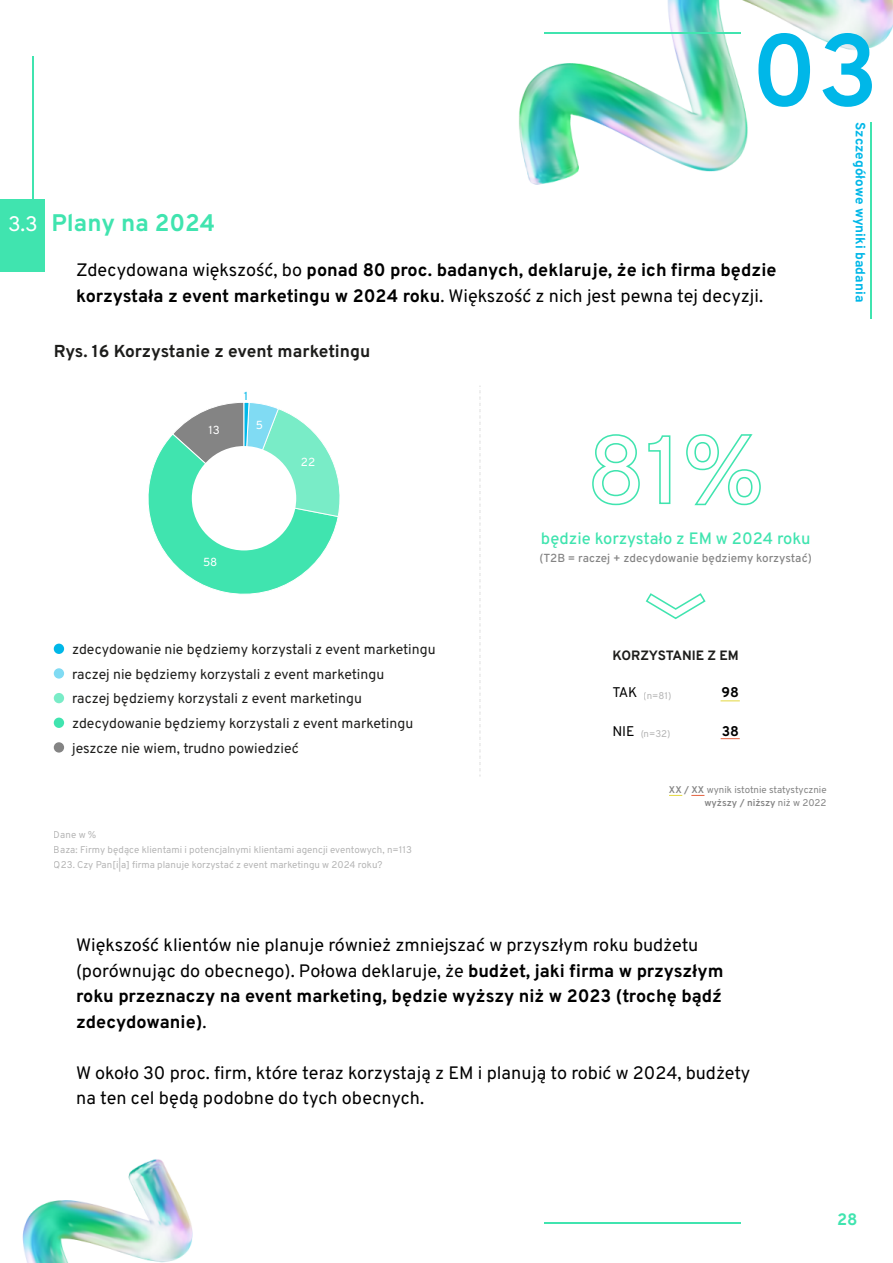
<style>
.page{position:relative;width:893px;height:1263px;background:#fff}
.page>*{position:absolute;margin:0;border:0;box-sizing:border-box;transform-origin:0 0}
.t1{font:600 102px "Overpass";color:#00b7e8}
.t2{font:700 24px "Overpass";color:#40e4af}
.t3{font:18px/25.5px "Overpass";color:#000}
.t4{font:700 18px/25.5px "Overpass";color:#000}
.t5{font:700 17.25px "Overpass";letter-spacing:-.005em;color:#1d1d1b}
.t6{font:500 16.5px "Overpass";letter-spacing:-.005em;color:#40e4af}
.t7{font:700 16.5px "Overpass";color:#40e4af}
.t8{font:13.95px/24.8px "Overpass";color:#1d1d1b}
.t9{font:13.95px "Overpass";letter-spacing:-.01em;color:#000}
.t10{font:700 13.95px "Overpass";color:#000}
.t11{font:700 13.5px "Overpass";color:#00b7e8}
.t12{font:700 13.5px "Overpass";letter-spacing:-.01em;color:#1d1d1b}
.t13{font:500 11.7px "Overpass";color:#848484}
.t14{font:11.7px "Overpass";color:#fff}
.t15{font:11.7px "Overpass";color:#00b7e8}
.t16{font:9.75px/15px "Overpass";color:#848484}
.s1{font-weight:400;font-size:21px;color:#fff}
.s2{font-weight:400}
.s3{font-weight:600}
.s4{font-weight:700}
</style>
<div class="page">
<img style="left:22px;top:0;width:871px;height:1263px">
<hr style="left:32px;top:56px;width:2px;height:197px;background:#40e4af">
<hr style="left:544px;top:32px;width:196px;height:2px;background:#40e4af">
<hr style="left:871px;top:122px;width:1px;height:197px;background:#40e4af">
<hr style="left:544px;top:1223px;width:196px;height:1px;background:#40e4af">
<div style="left:0;top:199px;width:44px;height:73px;background:#40e4af"></div>
<svg style="left:669px;top:795px;width:13px;height:1px"></svg>
<svg style="left:691px;top:795px;width:13px;height:1px"></svg>
<svg style="left:140px;top:402px;width:200px;height:200px"></svg>
<div style="left:192px;top:446px;width:104px;height:104px;background:#fff;border-radius:50%"></div>
<div style="left:54px;top:644px;width:10px;height:10px;background:#00b7e8;border-radius:50%"></div>
<div style="left:54px;top:668px;width:10px;height:11px;background:#80dbf3;border-radius:50%"></div>
<div style="left:54px;top:718px;width:10px;height:10px;background:#40e4af;border-radius:50%"></div>
<svg style="left:54px;top:693px;width:10px;height:10px"></svg>
<div style="left:54px;top:742px;width:10px;height:11px;background:#848484;border-radius:50%"></div>
<svg style="left:591px;top:433px;width:50px;height:73px"></svg>
<svg style="left:647px;top:435px;width:24px;height:70px"></svg>
<svg style="left:685px;top:433px;width:77px;height:74px"></svg>
<svg style="left:480px;top:385px;width:1px;height:392px"></svg>
<svg style="left:645px;top:592px;width:62px;height:28px"></svg>
<svg style="left:721px;top:700px;width:19px;height:1px"></svg>
<svg style="left:721px;top:738px;width:19px;height:1px"></svg>
<h1 class="t1" style="left:751px;top:-12px;width:129px">03</h1>
<p class="t11" style="left:871px;top:122px;width:181px;rotate:90deg">Szczegółowe wyniki badania</p>
<h2 class="t2" style="left:8px;top:204px;width:209px"><span class="s1">3.3</span> Plany na 2024</h2>
<p class="t4" style="left:76px;top:256px;width:702px"><span class="s2">Zdecydowana większość, bo</span> ponad 80 proc. badanych, deklaruje, że ich firma będzie korzystała z event marketingu w 2024 roku<span class="s2">. Większość z nich jest pewna tej decyzji.</span></p>
<p class="t5" style="left:54px;top:338px;width:318px">Rys. 16 Korzystanie z event marketingu</p>
<p class="t14" style="left:208px;top:421px;width:13px">13</p>
<p class="t15" style="left:244px;top:386px;width:6px">1</p>
<p class="t14" style="left:256px;top:415px;width:9px">5</p>
<p class="t14" style="left:203px;top:552px;width:16px">58</p>
<p class="t14" style="left:301px;top:453px;width:16px">22</p>
<p class="t8" style="left:72px;top:636px;width:365px">zdecydowanie nie będziemy korzystali z event marketingu raczej nie będziemy korzystali z event marketingu<br>raczej będziemy korzystali z event marketingu zdecydowanie będziemy korzystali z event marketingu jeszcze nie wiem, trudno powiedzieć</p>
<p class="t16" style="left:54px;top:826px;width:360px">Dane w %<br>Baza: Firmy będące klientami i potencjalnymi klientami agencji eventowych, n=113<br>Q23. Czy Pan[i|a] firma planuje korzystać z event marketingu w 2024 roku?</p>
<p class="t6" style="left:541px;top:525px;width:271px">będzie korzystało z EM w 2024 roku</p>
<p class="t13" style="left:539px;top:548px;width:274px">(T2B = raczej + zdecydowanie będziemy korzystać)</p>
<p class="t12" style="left:612px;top:645px;width:128px">KORZYSTANIE Z EM</p>
<p class="t9" style="left:612px;top:681px;width:27px">TAK</p>
<p class="t9" style="left:612px;top:720px;width:24px">NIE</p>
<p class="t10" style="left:721px;top:681px;width:19px">98</p>
<p class="t10" style="left:722px;top:720px;width:19px">38</p>
<p class="t16" style="left:644px;top:687px;width:29px">(n=81)</p>
<p class="t16" style="left:641px;top:726px;width:31px">(n=32)</p>
<p class="t16" style="left:669px;top:782px;width:159px;line-height:13.5px;text-align:right"><span class="s3">XX / XX</span> wynik istotnie statystycznie <span class="s3">wyższy / niższy</span> niż w 2022</p>
<p class="t3" style="left:76px;top:932px;width:649px">Większość klientów nie planuje również zmniejszać w przyszłym roku budżetu (porównując do obecnego). Połowa deklaruje, że <span class="s4">budżet, jaki firma w przyszłym roku przeznaczy na event marketing, będzie wyższy niż w 2023 (trochę bądź zdecydowanie)</span>.</p>
<p class="t3" style="left:76px;top:1059px;width:676px">W około 30 proc. firm, które teraz korzystają z EM i planują to robić w 2024, budżety na ten cel będą podobne do tych obecnych.</p>
<p class="t7" style="left:837px;top:1205px;width:22px">28</p>
</div>
